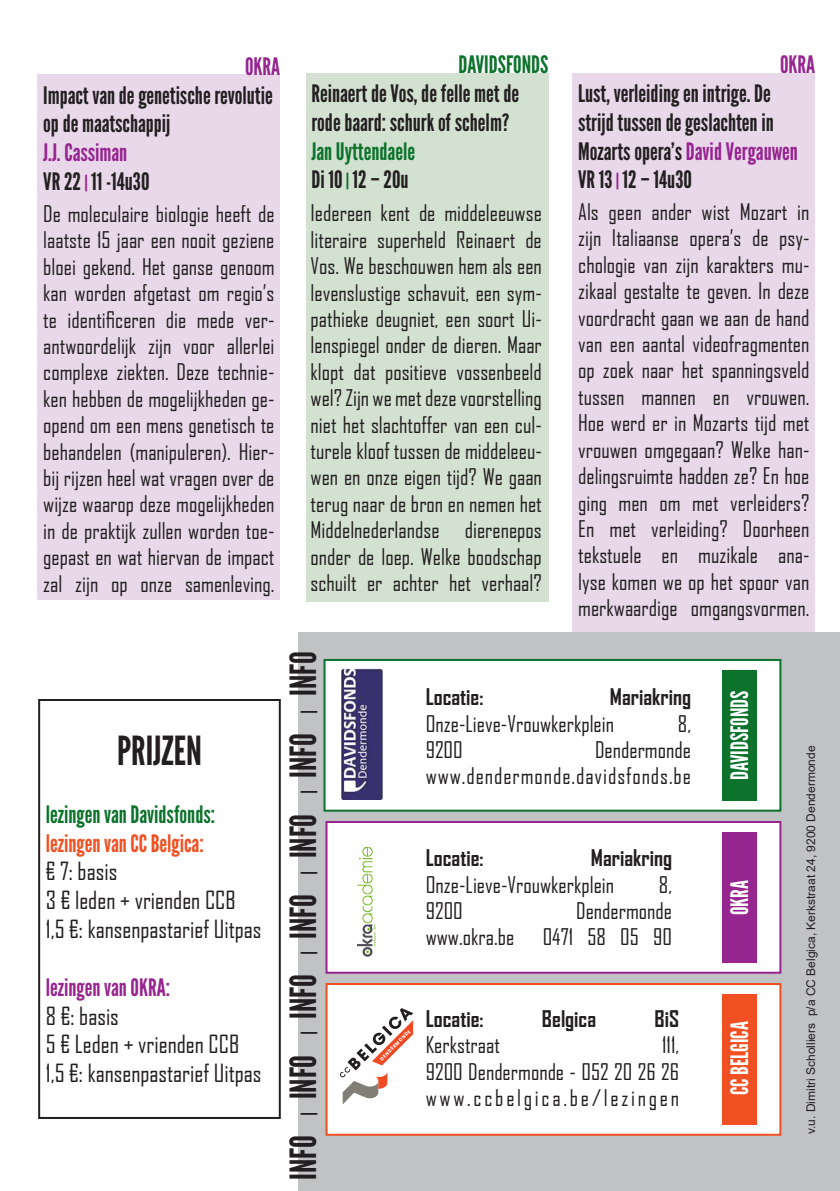
<style>
.page{position:relative;width:840px;height:1191px;background:#fff}
.page>*{position:absolute;margin:0;border:0;box-sizing:border-box;transform-origin:0 0}
.t1{font:40px "League Gothic";color:#231f20}
.t2{font:36px "League Gothic";color:#231f20}
.Titel{font:24px/28.8px "League Gothic";color:#231f20}
.t3{font:24px "Agency FB";color:#231f20}
.Titel-2{font:24px "League Gothic";color:#0c722c}
.Titel-3{font:24px "League Gothic";color:#96258f}
.t4{font:24px "League Gothic";color:#fff}
.t5{font:24px "League Gothic";color:#f05022}
.davidsfonds_BVB{font:24px "League Gothic";color:#0c722c}
.davidsfonds_BVB-2{font:24px "League Gothic";color:#96258f}
.Alineastijl_1{font:22px/26.4px "Agency FB";color:#231f20;text-align:justify}
.Alineastijl_1-2{font:700 22px "Agency FB";color:#231f20}
.Alineastijl_1-3{font:22px "Agency FB";letter-spacing:.045em;color:#231f20}
.Alineastijl_1-4{font:22px "Agency FB";letter-spacing:.125em;color:#231f20}
.t6{font:12px "Arial";color:#231f20}
.t7{font:700 4.6px "Avant Garde IT Cby BT";color:#fff}
.s1{font-family:"Bebas Neue";font-size:20px;color:#96258f}
.s2{font-family:"Bebas Neue";font-size:20px;color:#0c722c}
.s3{color:#96258f}
.s4{font-family:"Bebas Neue";font-size:20px}
</style>
<div class="page">
<div style="left:298px;top:633px;width:541px;height:558px;background:#c1c2c4"></div>
<div style="left:572px;top:73px;width:242px;height:558px;background:#e8d8ea"></div>
<div style="left:325px;top:983px;width:456px;height:152px;background:#fff;border:2px solid #f05022"></div>
<div style="left:325px;top:821px;width:456px;height:152px;background:#fff;border:2px solid #96258f"></div>
<div style="left:721px;top:832px;width:34px;height:130px;background:#96258f"></div>
<img style="left:357px;top:848px;width:18px;height:109px">
<div style="left:721px;top:994px;width:34px;height:130px;background:#f05022"></div>
<svg style="left:340px;top:1008px;width:73px;height:96px"></svg>
<div style="left:38px;top:699px;width:242px;height:420px;border:2px solid #231f20"></div>
<div style="left:323px;top:659px;width:458px;height:152px;background:#fff;border:2px solid #0c722c"></div>
<div style="left:721px;top:670px;width:34px;height:130px;background:#0c722c"></div>
<img style="left:341px;top:668px;width:41px;height:131px">
<div style="left:38px;top:75px;width:242px;height:525px;background:#e8d8ea"></div>
<div style="left:305px;top:73px;width:243px;height:529px;background:#d3e1d1"></div>
<p class="davidsfonds_BVB-2" style="left:245px;top:52px;width:37px">OKRA</p>
<p class="Titel" style="left:43px;top:81px;width:231px">Impact van de genetische revolutie op de maatschappij</p>
<p class="Titel-3" style="left:43px;top:138px;width:85px">J.J. Cassiman</p>
<p class="Titel" style="left:43px;top:167px;width:108px">VR 22<span class="s1">|</span>11 -14u30</p>
<p class="Alineastijl_1" style="left:43px;top:200px;width:233px">De moleculaire biologie heeft de laatste 15 jaar een nooit geziene bloei gekend. Het ganse genoom kan worden afgetast om regio’s te identificeren die mede ver&shy;antwoordelijk zijn voor allerlei complexe ziekten. Deze technie&shy;ken hebben de mogelijkheden ge&shy;opend om een mens genetisch te behandelen (manipuleren). Hier&shy;bij rijzen heel wat vragen over de wijze waarop deze mogelijkheden in de praktijk zullen worden toe&shy;gepast en wat hiervan de impact zal zijn op onze samenleving.</p>
<p class="davidsfonds_BVB" style="left:458px;top:50px;width:91px">DAVIDSFONDS</p>
<p class="Titel" style="left:311px;top:79px;width:209px">Reinaert de Vos, de felle met de rode baard: schurk of schelm?</p>
<p class="Titel-2" style="left:311px;top:137px;width:105px">Jan Uyttendaele</p>
<p class="Titel" style="left:311px;top:166px;width:99px">Di 10<span class="s2">|</span>12 – 20u</p>
<p class="Alineastijl_1" style="left:310px;top:199px;width:233px">Iedereen kent de middeleeuwse literaire superheld Reinaert de Vos. We beschouwen hem als een levenslustige schavuit, een sym&shy;pathieke deugniet, een soort Ui&shy;lenspiegel onder de dieren. Maar klopt dat positieve vossenbeeld wel? Zijn we met deze voorstelling niet het slachtoffer van een cul&shy;turele kloof tussen de middeleeu&shy;wen en onze eigen tijd? We gaan terug naar de bron en nemen het Middelnederlandse dierenepos onder de loep. Welke boodschap schuilt er achter het verhaal?</p>
<p class="davidsfonds_BVB-2" style="left:779px;top:50px;width:37px">OKRA</p>
<p class="Titel" style="left:578px;top:79px;width:221px">Lust, verleiding en intrige. De strijd tussen de geslachten in<br>Mozarts opera’s <span class="s3">David Vergauwen</span></p>
<p class="Titel" style="left:578px;top:166px;width:115px">VR 13<span class="s1">|</span>12 – 14u30</p>
<p class="Alineastijl_1" style="left:578px;top:198px;width:233px">Als geen ander wist Mozart in zijn Italiaanse opera’s de psy&shy;chologie van zijn karakters mu&shy;zikaal gestalte te geven. In deze voordracht gaan we aan de hand van een aantal videofragmenten op zoek naar het spanningsveld tussen mannen en vrouwen.<br>Hoe werd er in Mozarts tijd met vrouwen omgegaan? Welke han&shy;delingsruimte hadden ze? En hoe ging men om met verleiders?<br>En met verleiding? Doorheen tekstuele en muzikale ana&shy;lyse komen we op het spoor van merkwaardige omgangsvormen.</p>
<p class="t1" style="left:117px;top:727px;width:86px">PRIJZEN</p>
<p class="Titel-2" style="left:46px;top:800px;width:171px">lezingen van Davidsfonds:</p>
<p class="t5" style="left:46px;top:828px;width:159px">lezingen van CC Belgica:</p>
<p class="t3" style="left:46px;top:857px;width:73px">€ 7: basis</p>
<p class="t3" style="left:46px;top:885px;width:191px">3 € leden + vrienden CCB</p>
<p class="t3" style="left:46px;top:914px;width:217px">1,5 €: kansenpastarief Uitpas</p>
<p class="Titel-3" style="left:46px;top:972px;width:125px">lezingen van OKRA:</p>
<p class="t3" style="left:46px;top:1001px;width:75px">8 €: basis</p>
<p class="t3" style="left:46px;top:1029px;width:195px">5 € Leden + vrienden CCB</p>
<p class="t3" style="left:46px;top:1058px;width:217px">1,5 €: kansenpastarief Uitpas</p>
<p class="t2" style="left:281px;top:1179px;width:530px;rotate:-90deg">INFO <span class="s4">|</span> INFO <span class="s4">|</span> INFO <span class="s4">|</span> INFO <span class="s4">|</span> INFO <span class="s4">|</span> INFO <span class="s4">|</span> INFO</p>
<p class="Alineastijl_1-2" style="left:425px;top:683px;width:59px">Locatie:</p>
<p class="Alineastijl_1-2" style="left:609px;top:683px;width:83px">Mariakring</p>
<p class="Alineastijl_1" style="left:425px;top:709px;width:190px">Onze-Lieve-Vrouwkerkplein</p>
<p class="Alineastijl_1" style="left:677px;top:709px;width:15px">8,</p>
<p class="Alineastijl_1" style="left:425px;top:736px;width:39px">9200</p>
<p class="Alineastijl_1" style="left:594px;top:736px;width:97px">Dendermonde</p>
<p class="Alineastijl_1-3" style="left:425px;top:762px;width:267px">www.dendermonde.davidsfonds.be</p>
<p class="Alineastijl_1-2" style="left:425px;top:844px;width:59px">Locatie:</p>
<p class="Alineastijl_1-2" style="left:590px;top:844px;width:83px">Mariakring</p>
<p class="Alineastijl_1" style="left:425px;top:870px;width:190px">Onze-Lieve-Vrouwkerkplein</p>
<p class="Alineastijl_1" style="left:658px;top:870px;width:15px">8,</p>
<p class="Alineastijl_1" style="left:425px;top:897px;width:39px">9200</p>
<p class="Alineastijl_1" style="left:575px;top:897px;width:97px">Dendermonde</p>
<p class="Alineastijl_1" style="left:425px;top:923px;width:90px">www.okra.be</p>
<p class="Alineastijl_1" style="left:542px;top:923px;width:131px">0471 58 05 90</p>
<p class="t4" style="left:724px;top:780px;width:91px;rotate:-90deg">DAVIDSFONDS</p>
<p class="t4" style="left:724px;top:915px;width:37px;rotate:-90deg">OKRA</p>
<p class="Alineastijl_1-2" style="left:425px;top:1005px;width:59px">Locatie:</p>
<p class="Alineastijl_1-2" style="left:541px;top:1005px;width:56px">Belgica</p>
<p class="Alineastijl_1-2" style="left:654px;top:1005px;width:26px">BiS</p>
<p class="Alineastijl_1" style="left:425px;top:1031px;width:76px">Kerkstraat</p>
<p class="Alineastijl_1" style="left:661px;top:1031px;width:19px">111,</p>
<p class="Alineastijl_1" style="left:425px;top:1058px;width:255px">9200 Dendermonde - 052 20 26 26</p>
<p class="Alineastijl_1-4" style="left:425px;top:1084px;width:255px">www.ccbelgica.be/lezingen</p>
<p class="t7" style="left:379px;top:1057px;width:42px;rotate:-45deg">DENDERMONDE</p>
<p class="t4" style="left:724px;top:1095px;width:75px;rotate:-90deg">CC BELGICA</p>
<p class="t6" style="left:802px;top:1134px;width:390px;rotate:-90deg">v.u. Dimitri Scholliers p/a CC Belgica, Kerkstraat 24, 9200 Dendermonde</p>
</div>
